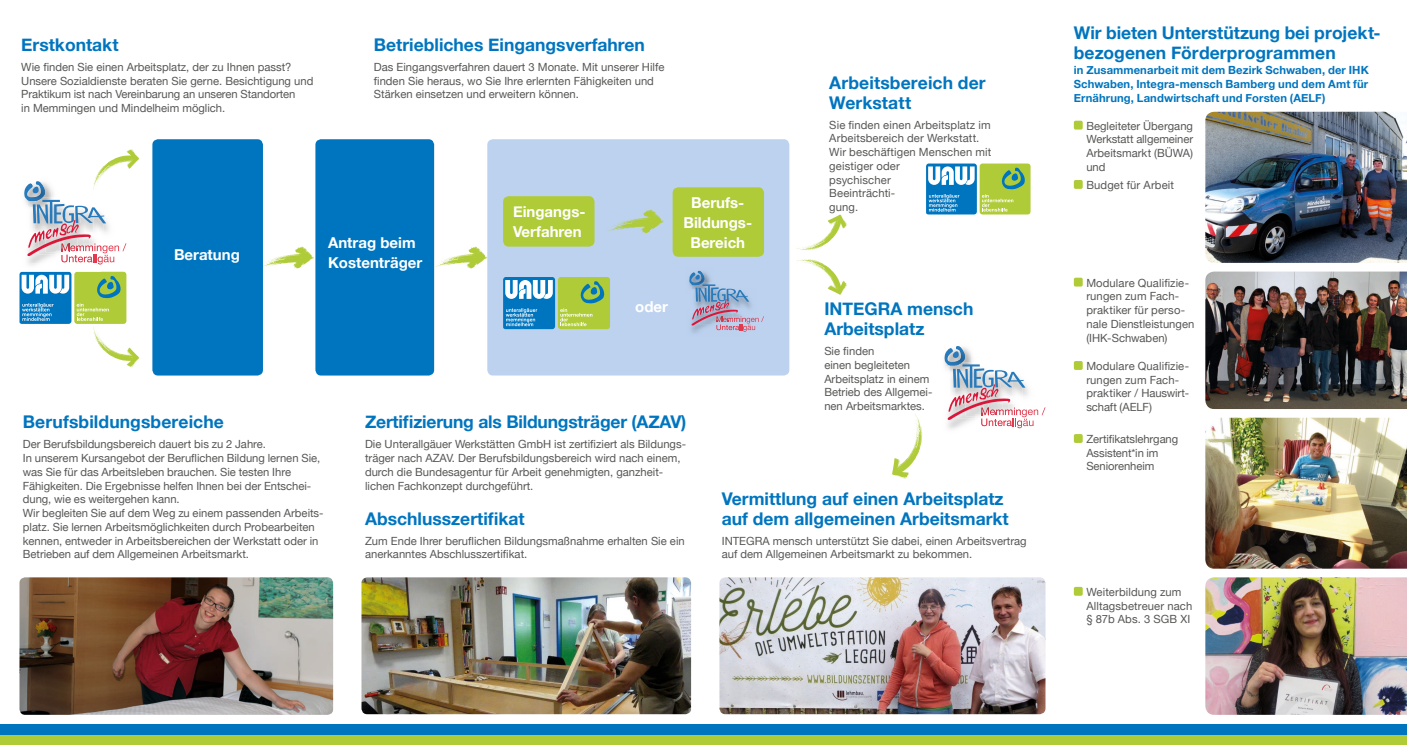
<style>
.page{position:relative;width:1407px;height:745px;background:#fff}
.page>*{position:absolute;margin:0;border:0;box-sizing:border-box;transform-origin:0 0}
.t1{font:700 17.5px/20px "Helvetica Neue";color:#0075bf}
.t2{font:700 15px/20px "Helvetica Neue";color:#fff}
.t3{font:11.25px/13.8px "Helvetica Neue";color:#575756}
.t4{font:700 11.25px/13.8px "Helvetica Neue";letter-spacing:.01em;color:#0075bf;text-align:justify}
</style>
<div class="page">
<img style="left:361px;top:577px;width:330px;height:136px">
<div style="left:0;top:733px;width:1407px;height:11px;background:#afcb38"></div>
<div style="left:0;top:723px;width:1407px;height:10px;background:#0075bf"></div>
<div style="left:74px;top:271px;width:52px;height:53px;background:#afcb38;border-radius:3px"></div>
<svg style="left:19px;top:271px;width:52px;height:53px"></svg>
<svg style="left:77px;top:274px;width:63px;height:93px"></svg>
<svg style="left:263px;top:246px;width:51px;height:22px"></svg>
<svg style="left:434px;top:246px;width:53px;height:22px"></svg>
<div style="left:152px;top:139px;width:111px;height:236px;background:#0075bf;border-radius:6px"></div>
<div style="left:315px;top:139px;width:119px;height:236px;background:#0075bf;border-radius:6px"></div>
<svg style="left:891px;top:413px;width:31px;height:65px"></svg>
<div style="left:979px;top:163px;width:51px;height:51px;background:#afcb38;border-radius:3px"></div>
<svg style="left:926px;top:163px;width:99px;height:51px"></svg>
<svg style="left:944px;top:346px;width:101px;height:82px"></svg>
<div style="left:487px;top:139px;width:302px;height:236px;background:#bdd2ef;border-radius:6px"></div>
<div style="left:503px;top:196px;width:91px;height:50px;background:#afcb38;border-radius:6px"></div>
<div style="left:672px;top:187px;width:92px;height:69px;background:#afcb38;border-radius:6px"></div>
<svg style="left:607px;top:209px;width:56px;height:24px"></svg>
<div style="left:558px;top:277px;width:52px;height:52px;background:#afcb38;border-radius:3px"></div>
<svg style="left:503px;top:277px;width:102px;height:52px"></svg>
<img style="left:692px;top:331px;width:53px;height:2px">
<svg style="left:689px;top:270px;width:75px;height:61px"></svg>
<img style="left:719px;top:577px;width:326px;height:136px">
<img style="left:1205px;top:112px;width:202px;height:151px">
<img style="left:1205px;top:271px;width:202px;height:138px">
<img style="left:1205px;top:417px;width:202px;height:151px">
<img style="left:1205px;top:577px;width:202px;height:137px">
<div style="left:1074px;top:277px;width:8px;height:9px;background:#afcb38;border-radius:2px"></div>
<div style="left:1074px;top:586px;width:8px;height:9px;background:#afcb38;border-radius:2px"></div>
<div style="left:1074px;top:434px;width:8px;height:8px;background:#afcb38;border-radius:2px"></div>
<div style="left:1074px;top:180px;width:8px;height:9px;background:#afcb38;border-radius:2px"></div>
<div style="left:1074px;top:121px;width:8px;height:8px;background:#afcb38;border-radius:2px"></div>
<svg style="left:24px;top:149px;width:115px;height:115px"></svg>
<svg style="left:796px;top:214px;width:51px;height:36px"></svg>
<svg style="left:797px;top:259px;width:50px;height:36px"></svg>
<div style="left:1074px;top:361px;width:8px;height:8px;background:#afcb38;border-radius:2px"></div>
<img style="left:19px;top:577px;width:314px;height:137px">
<h1 class="t1" style="left:21px;top:35px;width:99px">Erstkontakt</h1>
<p class="t3" style="left:21px;top:60px;width:294px">Wie finden Sie einen Arbeitsplatz, der zu Ihnen passt?<br>Unsere Sozialdienste beraten Sie gerne. Besichtigung und Praktikum ist nach Vereinbarung an unseren Standorten<br>in Memmingen und Mindelheim möglich.</p>
<h1 class="t1" style="left:374px;top:35px;width:272px">Betriebliches Eingangsverfahren</h1>
<p class="t3" style="left:374px;top:60px;width:292px">Das Eingangsverfahren dauert 3 Monate. Mit unserer Hilfe finden Sie heraus, wo Sie Ihre erlernten Fähigkeiten und<br>Stärken einsetzen und erweitern können.</p>
<h2 class="t2" style="left:174px;top:245px;width:67px">Beratung</h2>
<h2 class="t2" style="left:328px;top:233px;width:96px">Antrag beim<br>Kostenträger</h2>
<h2 class="t2" style="left:513px;top:202px;width:74px">Eingangs-<br>Verfahren</h2>
<h2 class="t2" style="left:683px;top:193px;width:70px;text-align:center">Berufs-<br>Bildungs-<br>Bereich</h2>
<h2 class="t2" style="left:635px;top:297px;width:34px">oder</h2>
<h1 class="t1" style="left:829px;top:73px;width:158px">Arbeitsbereich der<br>Werkstatt</h1>
<p class="t3" style="left:829px;top:118px;width:163px">Sie finden einen Arbeitsplatz im<br>Arbeitsbereich der Werkstatt.<br>Wir beschäftigen Menschen mit geistiger oder<br>psychischer<br>Beeinträchti-<br>gung.</p>
<h1 class="t1" style="left:824px;top:299px;width:151px">INTEGRA mensch<br>Arbeitsplatz</h1>
<p class="t3" style="left:824px;top:344px;width:110px">Sie finden<br>einen begleiteten<br>Arbeitsplatz in einem<br>Betrieb des Allgemei&shy;nen Arbeitsmarktes.</p>
<h1 class="t1" style="left:23px;top:412px;width:202px">Berufsbildungsbereiche</h1>
<p class="t3" style="left:23px;top:437px;width:302px">Der Berufsbildungsbereich dauert bis zu 2 Jahre.<br>In unserem Kursangebot der Beruflichen Bildung lernen Sie, was Sie für das Arbeitsleben brauchen. Sie testen Ihre Fähigkeiten. Die Ergebnisse helfen Ihnen bei der Entschei&shy;dung, wie es weitergehen kann.<br>Wir begleiten Sie auf dem Weg zu einem passenden Arbeits&shy;platz. Sie lernen Arbeitsmöglichkeiten durch Probearbeiten kennen, entweder in Arbeitsbereichen der Werkstatt oder in Betrieben auf dem Allgemeinen Arbeitsmarkt.</p>
<h1 class="t1" style="left:365px;top:412px;width:323px">Zertifizierung als Bildungsträger (AZAV)</h1>
<p class="t3" style="left:365px;top:437px;width:323px">Die Unterallgäuer Werkstätten GmbH ist zertifiziert als Bildungs&shy;träger nach AZAV. Der Berufsbildungsbereich wird nach einem, durch die Bundesagentur für Arbeit genehmigten, ganzheit&shy;lichen Fachkonzept durchgeführt.</p>
<h1 class="t1" style="left:365px;top:508px;width:161px">Abschlusszertifikat</h1>
<p class="t3" style="left:365px;top:534px;width:321px">Zum Ende Ihrer beruflichen Bildungsmaßnahme erhalten Sie ein anerkanntes Abschlusszertifikat.</p>
<h1 class="t1" style="left:722px;top:488px;width:288px">Vermittlung auf einen Arbeitsplatz auf dem allgemeinen Arbeitsmarkt</h1>
<p class="t3" style="left:722px;top:534px;width:306px">INTEGRA mensch unterstützt Sie dabei, einen Arbeitsvertrag auf dem Allgemeinen Arbeitsmarkt zu bekommen.</p>
<h1 class="t1" style="left:1074px;top:23px;width:308px">Wir bieten Unterstützung bei projekt&shy;bezogenen Förderprogrammen</h1>
<p class="t4" style="left:1074px;top:64px;width:296px">in Zusammenarbeit mit dem Bezirk Schwaben, der IHK Schwaben, Integra-mensch Bamberg und dem Amt für Ernährung, Landwirtschaft und Forsten (AELF)</p>
<p class="t3" style="left:1086px;top:119px;width:108px;text-align:justify">Begleiteter Übergang Werkstatt allgemeiner Arbeitsmarkt (BÜWA) und</p>
<p class="t3" style="left:1086px;top:178px;width:89px">Budget für Arbeit</p>
<p class="t3" style="left:1086px;top:276px;width:110px">Modulare Qualifizie&shy;rungen zum Fach&shy;praktiker für perso&shy;nale Dienstleistungen (IHK-Schwaben)</p>
<p class="t3" style="left:1086px;top:359px;width:104px">Modulare Qualifizie&shy;rungen zum Fach&shy;praktiker / Hauswirt&shy;schaft (AELF)</p>
<p class="t3" style="left:1086px;top:432px;width:93px">Zertifikatslehrgang<br>Assistent*in im<br>Seniorenheim</p>
<p class="t3" style="left:1086px;top:585px;width:107px">Weiterbildung zum<br>Alltagsbetreuer nach § 87b Abs. 3 SGB XI</p>
</div>
